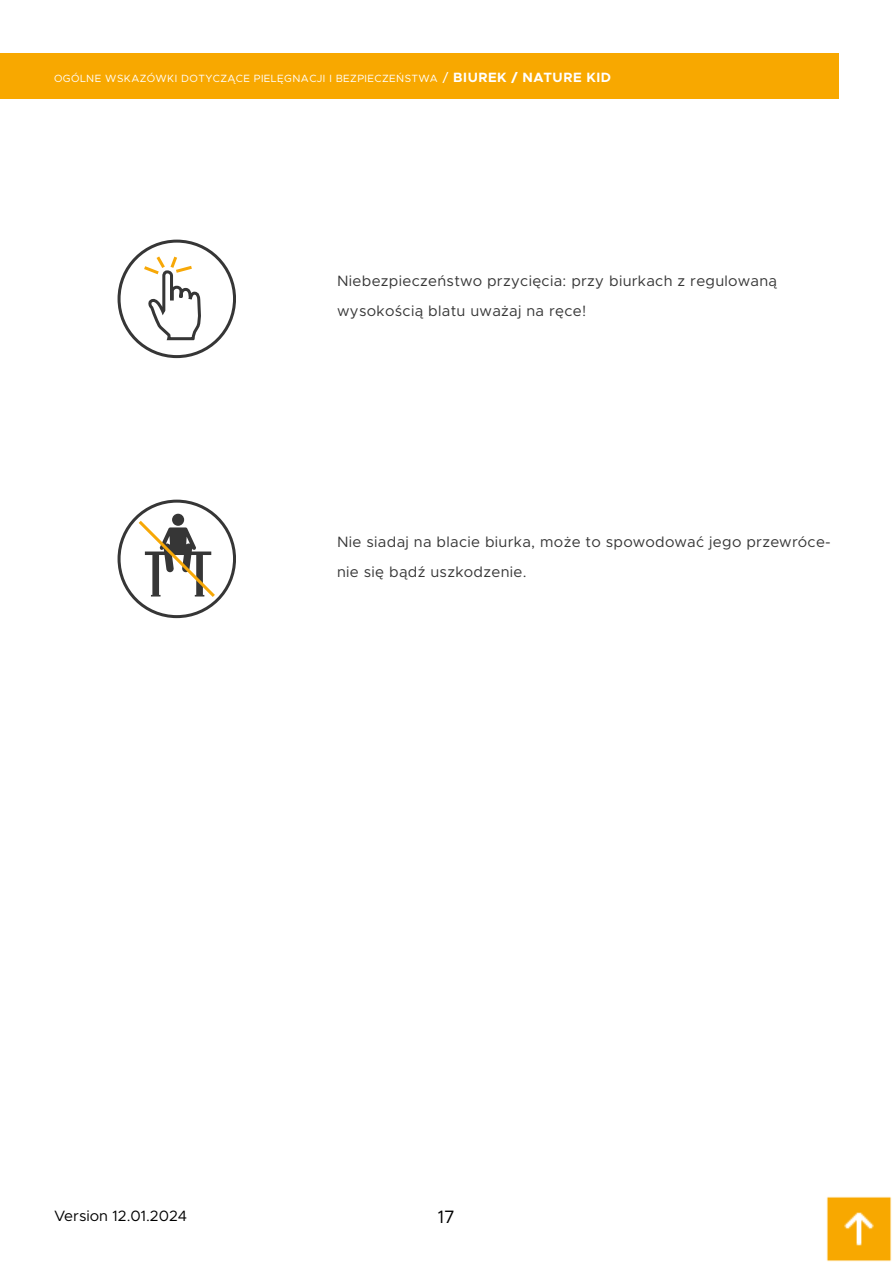
<style>
.page{position:relative;width:893px;height:1263px;background:#fff}
.page>*{position:absolute;margin:0;border:0;box-sizing:border-box;transform-origin:0 0}
.t1{font:18px "Metropolis";color:#000}
.t2{font:15px/30px "Metropolis";letter-spacing:.02em;color:#363636}
.t3{font:15px "Metropolis";color:#000}
.t4{font:10.5px "Metropolis";letter-spacing:.04em;color:#fff}
.s1{font-size:13.5px}
.s2{font-weight:700;font-size:13.5px}
</style>
<div class="page">
<div style="left:0;top:54px;width:839px;height:45px;background:#f8a800"></div>
<div style="left:118px;top:240px;width:118px;height:118px;border:3px solid #363636;border-radius:50%"></div>
<svg style="left:141px;top:253px;width:62px;height:106px"></svg>
<div style="left:118px;top:500px;width:118px;height:118px;border:3px solid #363636;border-radius:50%"></div>
<div style="left:172px;top:514px;width:12px;height:12px;background:#363636;border-radius:50%"></div>
<svg style="left:135px;top:517px;width:83px;height:83px"></svg>
<img style="left:827px;top:1197px;width:64px;height:64px">
<p class="t4" style="left:54px;top:72px;width:559px">OGÓLNE WSKAZÓWKI DOTYCZĄCE PIELĘGNACJI I BEZPIECZEŃSTWA <span class="s1">/</span> <span class="s2">BIUREK / NATURE KID</span></p>
<p class="t2" style="left:337px;top:266px;width:442px">Niebezpieczeństwo przycięcia: przy biurkach z regulowaną wysokością blatu uważaj na ręce!</p>
<p class="t2" style="left:337px;top:526px;width:495px">Nie siadaj na blacie biurka, może to spowodować jego przewróce&shy;nie się bądź uszkodzenie.</p>
<p class="t3" style="left:54px;top:1206px;width:135px">Version 12.01.2024</p>
<p class="t1" style="left:438px;top:1206px;width:19px">17</p>
</div>
